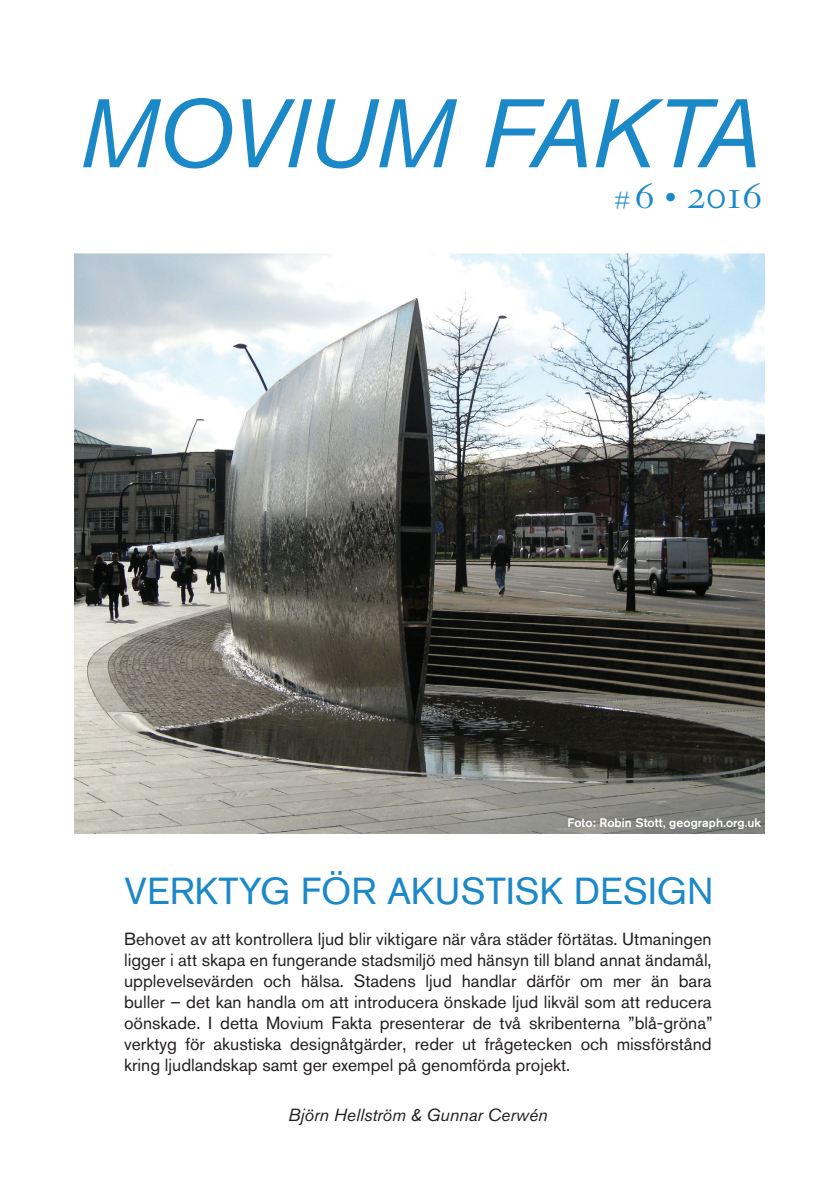
<style>
.page{position:relative;width:839px;height:1191px;background:#fff}
.page>*{position:absolute;margin:0;border:0;box-sizing:border-box;transform-origin:0 0}
.t1{font:italic 96.25px "Akzidenz Grotesk BQ";letter-spacing:-.02em;color:#1b88c8}
.t2{font:42px "Bembo SC";color:#1b88c8}
.t3{font:37.27px "Akzidenz Grotesk BQ";letter-spacing:.005em;color:#1b88c8}
.t4{font:17.5px/21px "Akzidenz Grotesk BQ";color:#231f20;text-align:justify}
.t5{font:italic 17.5px "Akzidenz Grotesk BQ";color:#231f20}
.t6{font:500 12.25px "Akzidenz Grotesk BQ";letter-spacing:.005em;color:#fff}
.s1{font-family:"Bembo";font-size:24.5px}
.s2{font-family:"Bembo";font-size:35px}
</style>
<div class="page">
<img style="left:74px;top:253px;width:690px;height:580px">
<h1 class="t1" style="left:77px;top:76px;width:685px">MOVIUM FAKTA</h1>
<h2 class="t2" style="left:614px;top:172px;width:149px"><span class="s1">#</span>6 <span class="s2">•</span> 2016</h2>
<p class="t6" style="left:567px;top:815px;width:195px">Foto: Robin Stott, geograph.org.uk</p>
<h3 class="t3" style="left:124px;top:868px;width:590px">VERKTYG FÖR AKUSTISK DESIGN</h3>
<p class="t4" style="left:124px;top:928px;width:590px">Behovet av att kontrollera ljud blir viktigare när våra städer förtätas. Utmaningen ligger i att skapa en fungerande stadsmiljö med hänsyn till bland annat ändamål, upplevelsevärden och hälsa. Stadens ljud handlar därför om mer än bara buller – det kan handla om att introducera önskade ljud likväl som att reducera oönskade. I detta Movium Fakta presenterar de två skribenterna ”blå-gröna” verktyg för akustiska designåtgärder, reder ut frågetecken och missförstånd kring ljudlandskap samt ger exempel på genomförda projekt.</p>
<p class="t5" style="left:288px;top:1104px;width:261px">Björn Hellström &amp; Gunnar Cerwén</p>
</div>
